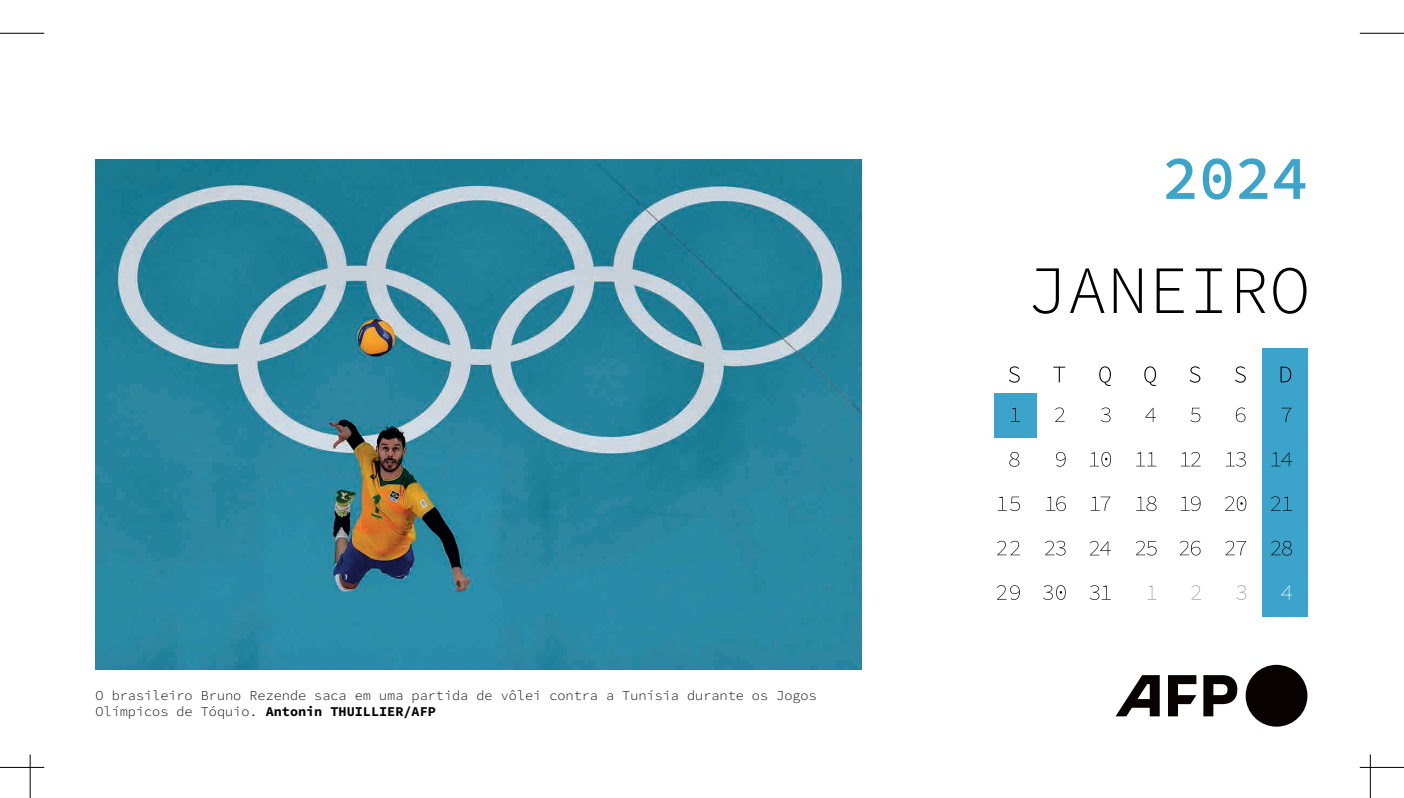
<style>
.page{position:relative;width:1404px;height:798px;background:#fff}
.page>*{position:absolute;margin:0;border:0;box-sizing:border-box;transform-origin:0 0}
.t1{font:300 67.5px "Source Code Pro";color:#000001}
.t2{font:600 60.75px "Source Code Pro";color:#3ca4cb}
.t3{font:300 13.5px/16.2px "Source Code Pro";color:#000001}
.s1{font-weight:700}
</style>
<div class="page">
<img style="left:96px;top:159px;width:765px;height:510px">
<div style="left:994px;top:393px;width:43px;height:44px;background:#3ca4cb"></div>
<div style="left:1261px;top:348px;width:45px;height:268px;background:#3ca4cb"></div>
<svg style="left:1010px;top:407px;width:9px;height:15px"></svg>
<svg style="left:1055px;top:407px;width:9px;height:15px"></svg>
<svg style="left:1101px;top:407px;width:9px;height:15px"></svg>
<svg style="left:1145px;top:407px;width:10px;height:15px"></svg>
<svg style="left:1190px;top:407px;width:10px;height:15px"></svg>
<svg style="left:1235px;top:407px;width:10px;height:15px"></svg>
<svg style="left:1281px;top:407px;width:10px;height:15px"></svg>
<svg style="left:1009px;top:452px;width:10px;height:14px"></svg>
<svg style="left:1056px;top:452px;width:9px;height:14px"></svg>
<svg style="left:1090px;top:452px;width:20px;height:14px"></svg>
<svg style="left:1136px;top:452px;width:20px;height:14px"></svg>
<svg style="left:1180px;top:452px;width:20px;height:14px"></svg>
<svg style="left:1226px;top:452px;width:19px;height:14px"></svg>
<svg style="left:1271px;top:452px;width:20px;height:14px"></svg>
<svg style="left:997px;top:496px;width:22px;height:15px"></svg>
<svg style="left:1046px;top:496px;width:19px;height:15px"></svg>
<svg style="left:1091px;top:496px;width:19px;height:14px"></svg>
<svg style="left:1136px;top:496px;width:20px;height:15px"></svg>
<svg style="left:1180px;top:496px;width:20px;height:15px"></svg>
<svg style="left:1225px;top:496px;width:21px;height:15px"></svg>
<svg style="left:1271px;top:496px;width:17px;height:14px"></svg>
<svg style="left:997px;top:540px;width:22px;height:15px"></svg>
<svg style="left:1045px;top:540px;width:20px;height:15px"></svg>
<svg style="left:1090px;top:540px;width:20px;height:15px"></svg>
<svg style="left:1136px;top:540px;width:20px;height:15px"></svg>
<svg style="left:1179px;top:540px;width:21px;height:15px"></svg>
<svg style="left:1225px;top:540px;width:21px;height:15px"></svg>
<svg style="left:1271px;top:540px;width:20px;height:15px"></svg>
<svg style="left:1009px;top:366px;width:10px;height:16px"></svg>
<svg style="left:1053px;top:366px;width:12px;height:16px"></svg>
<svg style="left:1099px;top:366px;width:11px;height:20px"></svg>
<svg style="left:1144px;top:366px;width:11px;height:20px"></svg>
<svg style="left:1189px;top:366px;width:11px;height:16px"></svg>
<svg style="left:1235px;top:366px;width:10px;height:16px"></svg>
<svg style="left:1280px;top:366px;width:10px;height:16px"></svg>
<svg style="left:997px;top:585px;width:22px;height:14px"></svg>
<svg style="left:1043px;top:585px;width:22px;height:14px"></svg>
<svg style="left:1089px;top:585px;width:18px;height:14px"></svg>
<svg style="left:1148px;top:585px;width:5px;height:14px"></svg>
<svg style="left:1191px;top:585px;width:9px;height:14px"></svg>
<svg style="left:1236px;top:585px;width:9px;height:14px"></svg>
<svg style="left:1281px;top:585px;width:10px;height:14px"></svg>
<svg style="left:1115px;top:664px;width:192px;height:62px"></svg>
<hr style="left:0;top:33px;width:44px;height:1px;background:#000">
<hr style="left:0;top:766px;width:44px;height:1px;background:#000">
<hr style="left:30px;top:754px;width:1px;height:43px;background:#000">
<hr style="left:1369px;top:754px;width:1px;height:43px;background:#000">
<hr style="left:1359px;top:33px;width:44px;height:1px;background:#000">
<hr style="left:1359px;top:766px;width:44px;height:1px;background:#000">
<p class="t3" style="left:95px;top:687px;width:722px">O brasileiro Bruno Rezende saca em uma partida de vôlei contra a Tunísia durante os Jogos<br>Olímpicos de Tóquio. <span class="s1">Antonin THUILLIER/AFP</span></p>
<h2 class="t2" style="left:1162px;top:134px;width:147px">2024</h2>
<h1 class="t1" style="left:1026px;top:241px;width:285px">JANEIRO</h1>
</div>
